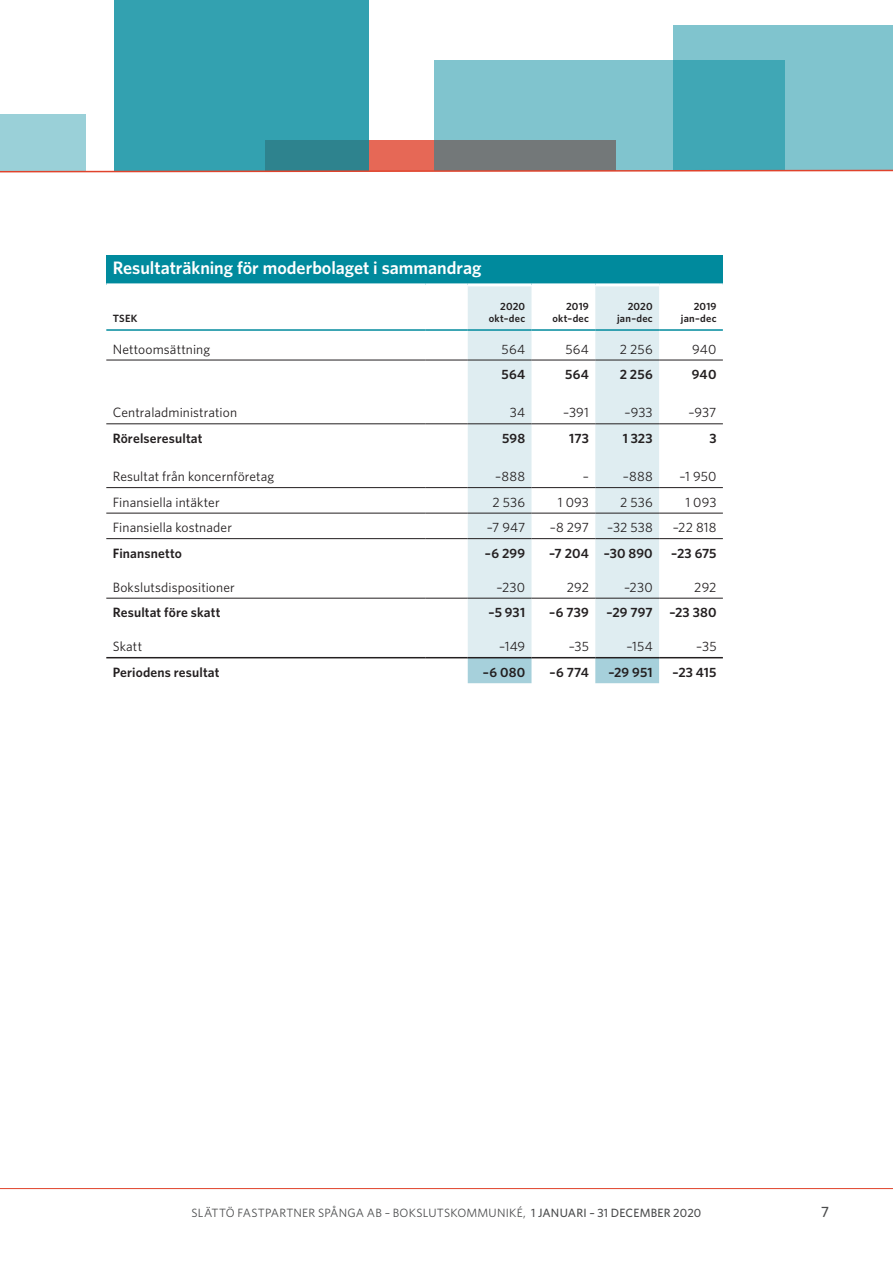
<style>
.page{position:relative;width:893px;height:1263px;background:#fff}
.page>*{position:absolute;margin:0;border:0;box-sizing:border-box;transform-origin:0 0}
.t1{font:600 18px "Whitney";color:#fff}
.t2{font:500 15px "Whitney";color:#4b4c4d}
.t3{font:13.5px "Whitney";letter-spacing:.01em;color:#231f20}
.t4{font:600 13.5px "Whitney";letter-spacing:.01em;color:#231f20}
.t5{font:12px "Whitney";letter-spacing:.015em;color:#4b4c4d}
.t6{font:600 10.5px/12px "Whitney";letter-spacing:.02em;color:#231f20;text-align:right}
.s1{font-weight:500}
</style>
<div class="page">
<hr style="left:0;top:1188px;width:893px;height:1px;background:#e0432c">
<div style="left:265px;top:140px;width:350px;height:30px;background:#e66856"></div>
<div style="left:673px;top:25px;width:220px;height:145px;background:#80c4ce"></div>
<div style="left:0;top:114px;width:86px;height:56px;background:#9ad0d8"></div>
<div style="left:114px;top:0;width:255px;height:168px;background:#33a1b0"></div>
<svg style="left:434px;top:60px;width:351px;height:108px;background:#6ab0ba"></svg>
<svg style="left:0;top:168px;width:893px;height:5px"></svg>
<div style="left:106px;top:255px;width:617px;height:30px;background:#008a9d"></div>
<svg style="left:468px;top:286px;width:191px;height:371px;fill:#dfedf1"></svg>
<svg style="left:468px;top:658px;width:191px;height:25px"></svg>
<hr style="left:468px;top:329px;width:63px;height:2px;background:#008a9d">
<hr style="left:531px;top:329px;width:64px;height:2px;background:#008a9d">
<hr style="left:595px;top:329px;width:64px;height:2px;background:#008a9d">
<hr style="left:659px;top:329px;width:64px;height:2px;background:#008a9d">
<hr style="left:425px;top:513px;width:43px;height:1px;background:#231f20">
<hr style="left:468px;top:513px;width:63px;height:1px;background:#231f20">
<hr style="left:595px;top:513px;width:64px;height:1px;background:#231f20">
<hr style="left:531px;top:513px;width:64px;height:1px;background:#231f20">
<hr style="left:659px;top:513px;width:64px;height:1px;background:#231f20">
<hr style="left:106px;top:513px;width:319px;height:1px;background:#231f20">
<hr style="left:106px;top:283px;width:319px;height:3px;background:#fff">
<hr style="left:425px;top:283px;width:43px;height:3px;background:#fff">
<hr style="left:468px;top:283px;width:63px;height:3px;background:#fff">
<hr style="left:531px;top:283px;width:64px;height:3px;background:#fff">
<hr style="left:595px;top:283px;width:64px;height:3px;background:#fff">
<hr style="left:659px;top:283px;width:64px;height:3px;background:#fff">
<hr style="left:106px;top:329px;width:319px;height:2px;background:#008a9d">
<hr style="left:106px;top:360px;width:319px;height:1px;background:#231f20">
<hr style="left:425px;top:360px;width:43px;height:1px;background:#231f20">
<hr style="left:468px;top:360px;width:63px;height:1px;background:#231f20">
<hr style="left:531px;top:360px;width:64px;height:1px;background:#231f20">
<hr style="left:595px;top:360px;width:64px;height:1px;background:#231f20">
<hr style="left:659px;top:360px;width:64px;height:1px;background:#231f20">
<hr style="left:106px;top:423px;width:319px;height:1px;background:#231f20">
<hr style="left:425px;top:423px;width:43px;height:1px;background:#231f20">
<hr style="left:468px;top:423px;width:63px;height:1px;background:#231f20">
<hr style="left:531px;top:423px;width:64px;height:1px;background:#231f20">
<hr style="left:595px;top:423px;width:64px;height:1px;background:#231f20">
<hr style="left:659px;top:423px;width:64px;height:1px;background:#231f20">
<hr style="left:106px;top:487px;width:319px;height:1px;background:#231f20">
<hr style="left:425px;top:487px;width:43px;height:1px;background:#231f20">
<hr style="left:468px;top:487px;width:63px;height:1px;background:#231f20">
<hr style="left:531px;top:487px;width:64px;height:1px;background:#231f20">
<hr style="left:595px;top:487px;width:64px;height:1px;background:#231f20">
<hr style="left:659px;top:487px;width:64px;height:1px;background:#231f20">
<hr style="left:425px;top:538px;width:43px;height:1px;background:#231f20">
<hr style="left:468px;top:538px;width:63px;height:1px;background:#231f20">
<hr style="left:531px;top:538px;width:64px;height:1px;background:#231f20">
<hr style="left:595px;top:538px;width:64px;height:1px;background:#231f20">
<hr style="left:659px;top:538px;width:64px;height:1px;background:#231f20">
<hr style="left:425px;top:657px;width:43px;height:1px;background:#231f20">
<hr style="left:468px;top:657px;width:63px;height:1px;background:#231f20">
<hr style="left:531px;top:657px;width:64px;height:1px;background:#231f20">
<hr style="left:595px;top:657px;width:64px;height:1px;background:#231f20">
<hr style="left:659px;top:657px;width:64px;height:1px;background:#231f20">
<hr style="left:106px;top:598px;width:319px;height:1px;background:#231f20">
<hr style="left:425px;top:598px;width:43px;height:1px;background:#231f20">
<hr style="left:468px;top:598px;width:63px;height:1px;background:#231f20">
<hr style="left:531px;top:598px;width:64px;height:1px;background:#231f20">
<hr style="left:595px;top:598px;width:64px;height:1px;background:#231f20">
<hr style="left:659px;top:598px;width:64px;height:1px;background:#231f20">
<hr style="left:106px;top:538px;width:319px;height:1px;background:#231f20">
<hr style="left:106px;top:657px;width:319px;height:1px;background:#231f20">
<hr style="left:425px;top:329px;width:43px;height:2px;background:#008a9d">
<h1 class="t1" style="left:113px;top:257px;width:370px">Resultaträkning för moderbolaget i sammandrag</h1>
<p class="t6" style="left:113px;top:312px;width:26px">TSEK</p>
<p class="t6" style="left:489px;top:300px;width:38px">2020 okt–dec</p>
<p class="t6" style="left:552px;top:300px;width:38px">2019 okt–dec</p>
<p class="t6" style="left:617px;top:300px;width:37px">2020 jan–dec</p>
<p class="t6" style="left:681px;top:300px;width:37px">2019 jan–dec</p>
<p class="t3" style="left:113px;top:341px;width:99px">Nettoomsättning</p>
<p class="t3" style="left:502px;top:341px;width:25px">564</p>
<p class="t3" style="left:565px;top:341px;width:25px">564</p>
<p class="t3" style="left:620px;top:341px;width:34px">2 256</p>
<p class="t3" style="left:692px;top:341px;width:26px">940</p>
<p class="t4" style="left:501px;top:366px;width:25px">564</p>
<p class="t4" style="left:565px;top:366px;width:25px">564</p>
<p class="t4" style="left:620px;top:366px;width:35px">2 256</p>
<p class="t4" style="left:692px;top:366px;width:26px">940</p>
<p class="t3" style="left:113px;top:405px;width:126px">Centraladministration</p>
<p class="t3" style="left:510px;top:405px;width:17px">34</p>
<p class="t3" style="left:563px;top:405px;width:27px">–391</p>
<p class="t3" style="left:625px;top:405px;width:30px">–933</p>
<p class="t3" style="left:688px;top:405px;width:30px">–937</p>
<p class="t4" style="left:113px;top:430px;width:91px">Rörelseresultat</p>
<p class="t4" style="left:502px;top:430px;width:24px">598</p>
<p class="t4" style="left:569px;top:430px;width:21px">173</p>
<p class="t4" style="left:623px;top:430px;width:32px">1 323</p>
<p class="t4" style="left:709px;top:430px;width:9px">3</p>
<p class="t3" style="left:113px;top:469px;width:163px">Resultat från koncernföretag</p>
<p class="t3" style="left:495px;top:469px;width:31px">–888</p>
<p class="t3" style="left:583px;top:469px;width:8px">–</p>
<p class="t3" style="left:623px;top:469px;width:31px">–888</p>
<p class="t3" style="left:679px;top:469px;width:38px">–1 950</p>
<p class="t3" style="left:113px;top:494px;width:108px">Finansiella intäkter</p>
<p class="t3" style="left:493px;top:494px;width:34px">2 536</p>
<p class="t3" style="left:558px;top:494px;width:33px">1 093</p>
<p class="t3" style="left:620px;top:494px;width:34px">2 536</p>
<p class="t3" style="left:685px;top:494px;width:33px">1 093</p>
<p class="t3" style="left:113px;top:520px;width:121px">Finansiella kostnader</p>
<p class="t3" style="left:487px;top:520px;width:40px">–7 947</p>
<p class="t3" style="left:550px;top:520px;width:41px">–8 297</p>
<p class="t3" style="left:607px;top:520px;width:47px">–32 538</p>
<p class="t3" style="left:673px;top:520px;width:45px">–22 818</p>
<p class="t4" style="left:113px;top:545px;width:71px">Finansnetto</p>
<p class="t4" style="left:485px;top:545px;width:42px">–6 299</p>
<p class="t4" style="left:549px;top:545px;width:105px">–7 204 –30 890</p>
<p class="t4" style="left:671px;top:545px;width:47px">–23 675</p>
<p class="t3" style="left:113px;top:579px;width:124px">Bokslutsdispositioner</p>
<p class="t3" style="left:496px;top:579px;width:30px">–230</p>
<p class="t3" style="left:567px;top:579px;width:24px">292</p>
<p class="t3" style="left:624px;top:579px;width:30px">–230</p>
<p class="t3" style="left:694px;top:579px;width:24px">292</p>
<p class="t4" style="left:113px;top:604px;width:109px">Resultat före skatt</p>
<p class="t4" style="left:488px;top:604px;width:38px">–5 931</p>
<p class="t4" style="left:549px;top:604px;width:41px">–6 739</p>
<p class="t4" style="left:607px;top:604px;width:111px">–29 797 –23 380</p>
<p class="t3" style="left:113px;top:639px;width:31px">Skatt</p>
<p class="t3" style="left:499px;top:639px;width:28px">–149</p>
<p class="t3" style="left:569px;top:639px;width:22px">–35</p>
<p class="t3" style="left:627px;top:639px;width:28px">–154</p>
<p class="t3" style="left:696px;top:639px;width:22px">–35</p>
<p class="t4" style="left:113px;top:664px;width:108px">Periodens resultat</p>
<p class="t4" style="left:483px;top:664px;width:44px">–6 080</p>
<p class="t4" style="left:549px;top:664px;width:41px">–6 774</p>
<p class="t4" style="left:608px;top:664px;width:46px">–29 951</p>
<p class="t4" style="left:673px;top:664px;width:45px">–23 415</p>
<p class="t5" style="left:192px;top:1206px;width:511px">SLÄTTÖ FASTPARTNER SPÅNGA AB – BOKSLUTSKOMMUNIKÉ, <span class="s1">1 JANUARI – 31 DECEMBER 2020</span></p>
<p class="t2" style="left:821px;top:1203px;width:9px">7</p>
</div>
